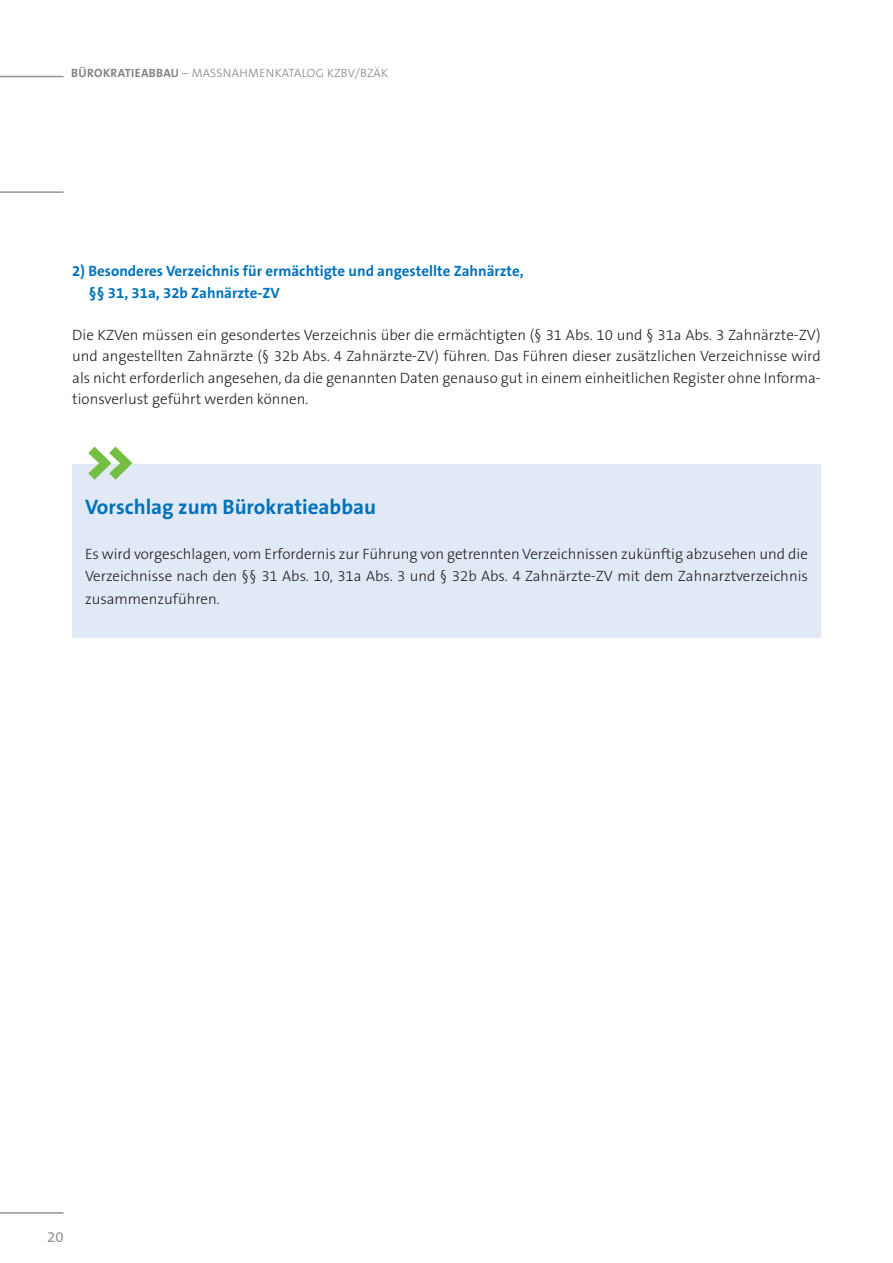
<style>
.page{position:relative;width:893px;height:1263px;background:#fff}
.page>*{position:absolute;margin:0;border:0;box-sizing:border-box;transform-origin:0 0}
.t1{font:700 21px "The Sans B Plus W7";color:#0072bc}
.t2{font:300 15px/21.3px "The Sans B Plus W3";color:#231f20;text-align:justify}
.t3{font:700 15px/21.3px "The Sans B Plus W7";color:#0072bc}
.t4{font:15px "The Sans B Plus W5 Plain";color:#939598}
.t5{font:300 12px "The Sans B Plus W3";letter-spacing:.025em;color:#808285}
.s1{font-family:"The Sans B Plus W7";font-weight:700}
</style>
<div class="page">
<hr style="left:0;top:1212px;width:63px;height:2px;background:#939598">
<hr style="left:0;top:191px;width:63px;height:2px;background:#939598">
<hr style="left:0;top:76px;width:63px;height:1px;background:#939598">
<div style="left:72px;top:464px;width:749px;height:174px;background:#e1e9f6"></div>
<svg style="left:88px;top:446px;width:44px;height:34px"></svg>
<p class="t5" style="left:71px;top:65px;width:318px"><span class="s1">BÜROKRATIEABBAU</span> – MASSNAHMENKATALOG KZBV/BZÄK</p>
<p class="t3" style="left:89px;top:261px;width:436px;text-indent:-16px">2) Besonderes Verzeichnis für ermächtigte und angestellte Zahnärzte, §§ 31, 31a, 32b Zahnärzte-ZV</p>
<p class="t2" style="left:72px;top:325px;width:750px">Die KZVen müssen ein gesondertes Verzeichnis über die ermächtigten (§ 31 Abs. 10 und § 31a Abs. 3 Zahnärzte-ZV) und angestellten Zahnärzte (§ 32b Abs. 4 Zahnärzte-ZV) führen. Das Führen dieser zusätzlichen Verzeichnisse wird als nicht erforderlich angesehen, da die genannten Daten genauso gut in einem einheitlichen Register ohne Informa&shy;tionsverlust geführt werden können.</p>
<h1 class="t1" style="left:85px;top:493px;width:293px">Vorschlag zum Bürokratieabbau</h1>
<p class="t2" style="left:85px;top:542px;width:724px;line-height:22.5px">Es wird vorgeschlagen, vom Erfordernis zur Führung von getrennten Verzeichnissen zukünftig abzusehen und die Verzeichnisse nach den §§ 31 Abs. 10, 31a Abs. 3 und § 32b Abs. 4 Zahnärzte-ZV mit dem Zahnarztverzeichnis zusammenzuführen.</p>
<p class="t4" style="left:47px;top:1227px;width:18px">20</p>
</div>
